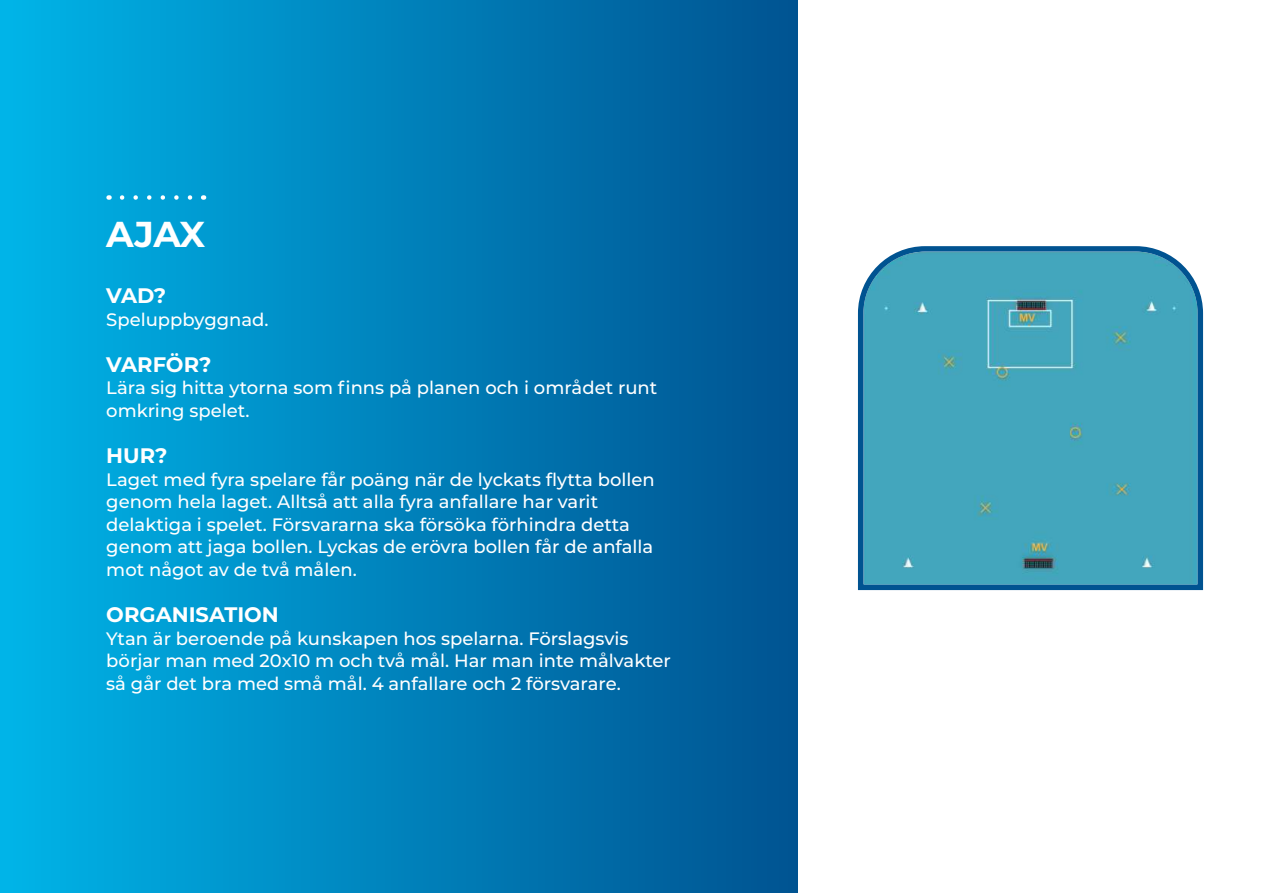
<style>
.page{position:relative;width:1263px;height:893px;background:#fff}
.page>*{position:absolute;margin:0;border:0;box-sizing:border-box;transform-origin:0 0}
.t1{font:700 36px "Montserrat";color:#fff}
.t2{font:700 21px "Montserrat";color:#fff}
.t3{font:500 18px/22.5px "Montserrat";color:#fff}
</style>
<div class="page">
<div style="left:0;top:0;width:797px;height:893px;background:linear-gradient(to right,#00b4e8,#005290)"></div>
<svg style="left:122px;top:195px;width:74px;height:5px"></svg>
<svg style="left:858px;top:246px;width:346px;height:345px;background:#45a3bb"></svg>
<h1 class="t1" style="left:106px;top:211px;width:101px">AJAX</h1>
<p class="t2" style="left:106px;top:282px;width:62px">VAD?</p>
<p class="t3" style="left:106px;top:308px;width:164px">Speluppbyggnad.</p>
<p class="t2" style="left:106px;top:351px;width:107px">VARFÖR?</p>
<p class="t3" style="left:106px;top:377px;width:552px">Lära sig hitta ytorna som finns på planen och i området runt omkring spelet.</p>
<p class="t2" style="left:106px;top:442px;width:63px">HUR?</p>
<p class="t3" style="left:106px;top:469px;width:550px">Laget med fyra spelare får poäng när de lyckats flytta bollen genom hela laget. Alltså att alla fyra anfallare har varit delaktiga i spelet. Försvararna ska försöka förhindra detta genom att jaga bollen. Lyckas de erövra bollen får de anfalla mot något av de två målen.</p>
<p class="t2" style="left:106px;top:601px;width:174px">ORGANISATION</p>
<p class="t3" style="left:106px;top:627px;width:566px">Ytan är beroende på kunskapen hos spelarna. Förslagsvis börjar man med 20x10 m och två mål. Har man inte målvakter så går det bra med små mål. 4 anfallare och 2 försvarare.</p>
</div>
